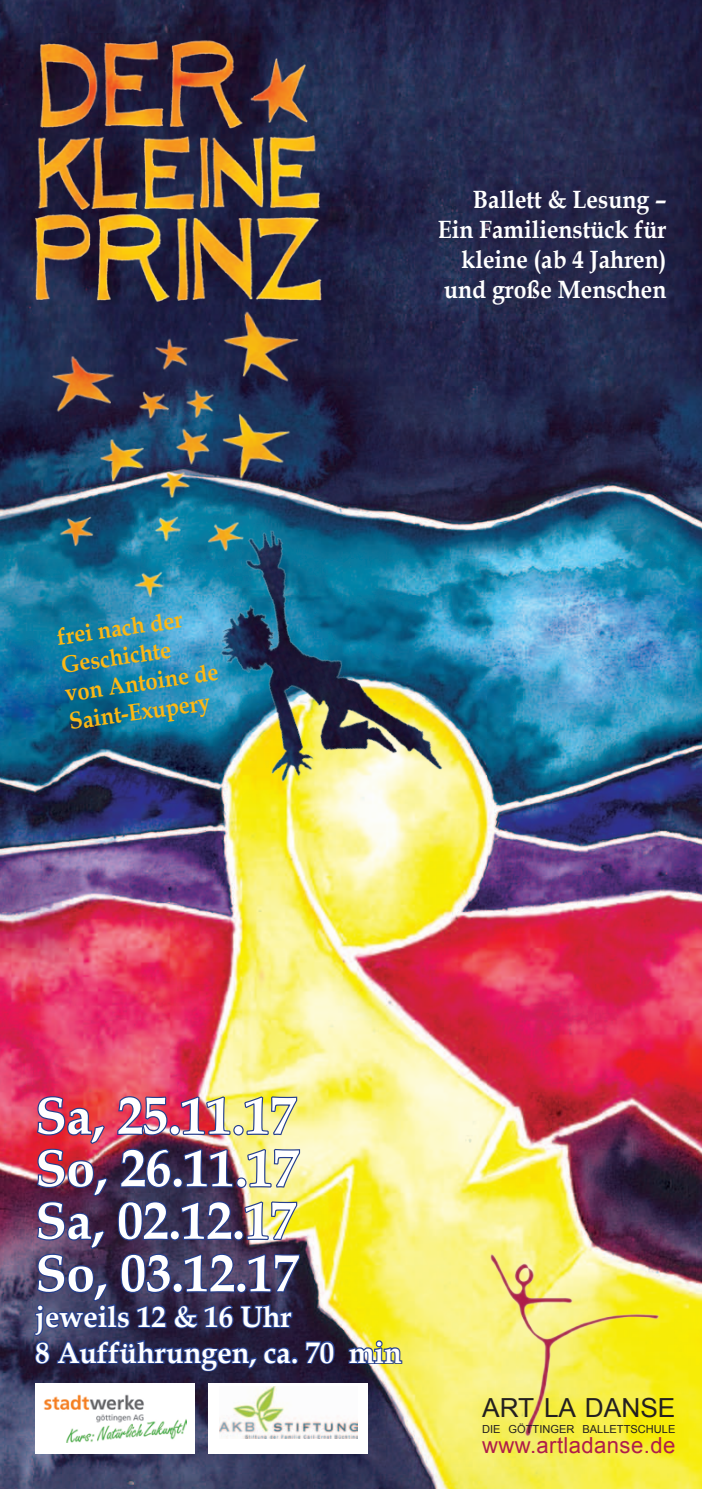
<style>
.page{position:relative;width:702px;height:1489px;background:#fff}
.page>*{position:absolute;margin:0;border:0;box-sizing:border-box;transform-origin:0 0}
.t1{font:700 52.5px "Book Antiqua";color:#fff}
.t2{font:700 29.75px "Book Antiqua";color:#fff}
.t3{font:26.25px "Arial";color:#231f20}
.t4{font:700 25px/30px "Book Antiqua";color:#fff;text-align:right;scale:.92 1}
.t5{font:700 23.75px/28.5px "Book Antiqua";color:#fcb814;scale:.92 1}
.t6{font:22px "Arial";letter-spacing:.02em;color:#af1d4a}
.t7{font:11px "Arial";color:#231f20}
</style>
<div class="page">
<img style="left:0;top:0;width:702px;height:1488px">
<img style="left:31px;top:302px;width:301px;height:310px">
<img style="left:35px;top:35px;width:292px;height:273px">
<img style="left:246px;top:53px;width:67px;height:88px">
<img style="left:169px;top:492px;width:288px;height:351px">
<img style="left:33px;top:1094px;width:303px;height:369px">
<svg style="left:347px;top:1338px;width:56px;height:27px;background:#858b71"></svg>
<img style="left:487px;top:1252px;width:174px;height:185px">
<div style="left:35px;top:1382px;width:160px;height:71px;background:#fff"></div>
<img style="left:44px;top:1394px;width:143px;height:48px">
<div style="left:208px;top:1382px;width:160px;height:71px;background:#fff"></div>
<img style="left:219px;top:1386px;width:138px;height:52px">
<p class="t5" style="left:55px;top:622px;width:169px;rotate:-8deg">frei nach der<br>Geschichte<br>von Antoine de<br>Saint-Exupery</p>
<p class="t4" style="left:473px;top:185px;width:212px">Ballett &amp; Lesung –</p>
<p class="t4" style="left:437px;top:215px;width:250px">Ein Familienstück für kleine (ab 4 Jahren) und große Menschen</p>
<p class="t1" style="left:35px;top:1079px;width:262px">Sa, 25.11.17</p>
<p class="t1" style="left:35px;top:1132px;width:265px">So, 26.11.17</p>
<p class="t1" style="left:35px;top:1184px;width:262px">Sa, 02.12.17</p>
<p class="t1" style="left:35px;top:1237px;width:265px">So, 03.12.17</p>
<p class="t2" style="left:35px;top:1296px;width:258px">jeweils 12 &amp; 16 Uhr</p>
<p class="t2" style="left:35px;top:1331px;width:367px">8 Aufführungen, ca. 70 min</p>
<p class="t3" style="left:482px;top:1389px;width:195px">ART LA DANSE</p>
<p class="t7" style="left:482px;top:1421px;width:195px">DIE GÖTTINGER BALLETTSCHULE</p>
<p class="t6" style="left:482px;top:1430px;width:195px">www.artladanse.de</p>
</div>
